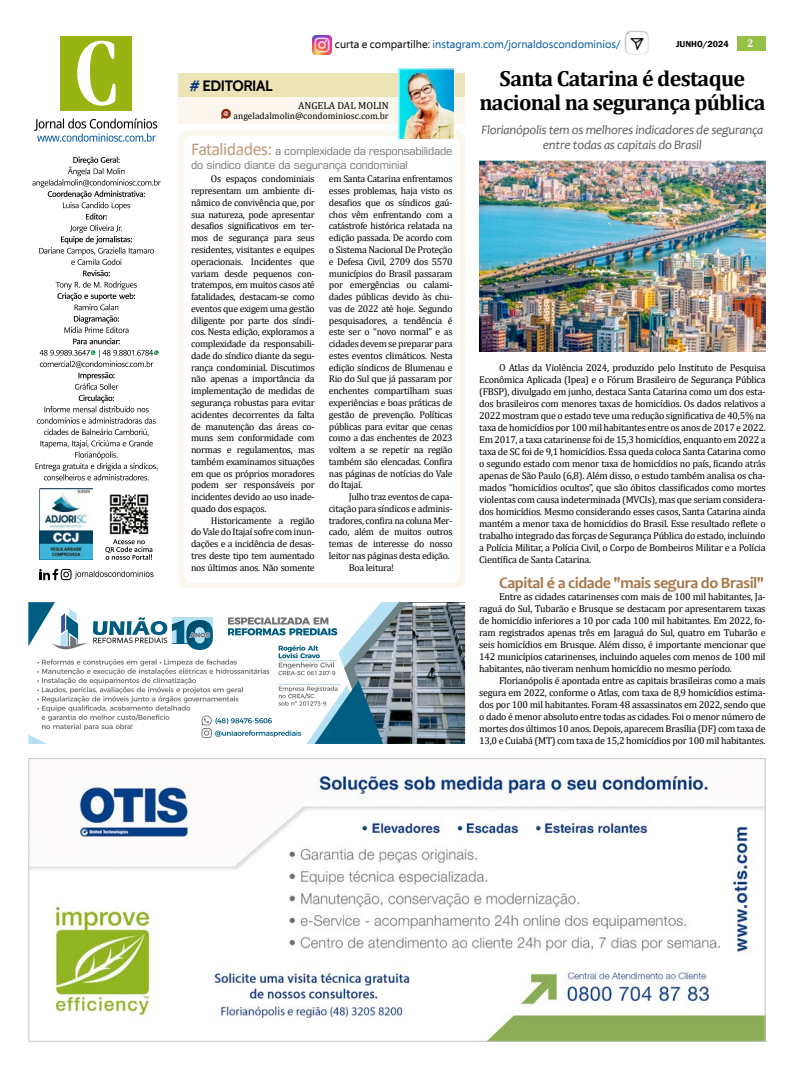
<style>
.page{position:relative;width:794px;height:1078px;background:#fff}
.page>*{position:absolute;margin:0;border:0;box-sizing:border-box;transform-origin:0 0}
.t1{font:700 22px/24px "Cambria";letter-spacing:-.03em;color:#000;text-align:center}
.t2{font:700 16px "Candara";letter-spacing:-.025em;color:#a77648}
.t3{font:700 15px "Cabin";letter-spacing:-.03em;color:#000}
.t4{font:italic 13px/15px "Candara";letter-spacing:-.02em;color:#5b5b5f;text-align:center}
.t5{font:11px/13.2px "Square 721 BT";letter-spacing:-.03em;color:#727277}
.t6{font:11px "Ebrima";color:#00579f}
.t7{font:700 11px "Cambria";color:#fff}
.t8{font:10.2px "Cambria";color:#000}
.t9{font:10px/12px "Cambria";letter-spacing:-.025em;color:#000;text-align:justify}
.t10{font:9.8px/11.8px "Cambria";letter-spacing:-.03em;color:#000;text-align:justify}
.t11{font:9.4px "Cambria";color:#000}
.t12{font:600 9px "Franklin Gothic";color:#000}
.t13{font:700 5.1px "Arial";color:#fff}
.s1{color:#000}
.s2{color:#003082}
.s3{font-family:"Calibri";font-size:18px;color:#c29b78}
</style>
<div class="page">
<div style="left:737px;top:36px;width:28px;height:14px;background:#96c045"></div>
<img style="left:313px;top:36px;width:18px;height:19px">
<div style="left:624px;top:30px;width:25px;height:25px;background:#000;opacity:.75"></div>
<img style="left:626px;top:33px;width:21px;height:20px">
<div style="left:179px;top:130px;width:286px;height:457px;background:#fbf7ee;border-radius:9px"></div>
<img style="left:109px;top:494px;width:40px;height:41px">
<img style="left:39px;top:488px;width:53px;height:71px">
<div style="left:61px;top:36px;width:71px;height:75px;background:#97b413"></div>
<svg style="left:77px;top:41px;width:39px;height:65px"></svg>
<svg style="left:34px;top:118px;width:123px;height:24px"></svg>
<svg style="left:32px;top:156px;width:129px;height:324px"></svg>
<svg style="left:105px;top:539px;width:47px;height:20px"></svg>
<svg style="left:39px;top:568px;width:115px;height:12px"></svg>
<div style="left:184px;top:136px;width:276px;height:446px;background:#fff;border-radius:9px"></div>
<div style="left:179px;top:73px;width:286px;height:51px;background:#fbf7ee"></div>
<div style="left:179px;top:73px;width:286px;height:24px;background:#ece3b6"></div>
<svg style="left:221px;top:109px;width:10px;height:10px"></svg>
<img style="left:400px;top:70px;width:53px;height:68px">
<div style="left:398px;top:68px;width:57px;height:72px;border:1px solid #fff"></div>
<svg style="left:28px;top:602px;width:437px;height:141px"></svg>
<hr style="left:278px;top:683px;width:63px;height:1px;background:#b6e0f4">
<img style="left:30px;top:770px;width:733px;height:269px">
<img style="left:479px;top:160px;width:286px;height:191px">
<p class="t6" style="left:335px;top:36px;width:287px"><span class="s1">curta e compartilhe:</span> instagram.com/jornaldoscondominios/</p>
<p class="t12" style="left:676px;top:39px;width:54px">JUNHO/2024</p>
<p class="t7" style="left:747px;top:36px;width:8px">2</p>
<h3 class="t3" style="left:189px;top:77px;width:85px"><span class="s2">#</span> EDITORIAL</h3>
<p class="t8" style="left:298px;top:99px;width:92px">Angela Dal Molin</p>
<p class="t11" style="left:233px;top:110px;width:157px">angeladalmolin@condominiosc.com.br</p>
<p class="t13" style="left:223px;top:110px;width:6px">@</p>
<p class="t5" style="left:191px;top:144px;width:263px"><span class="s3">Fatalidades:</span> a complexidade da responsabilidade do síndico diante da segurança condominial</p>
<p class="t10" style="left:191px;top:173px;width:125px;text-indent:20px">Os espaços condominiais representam um ambiente di&shy;nâmico de convivência que, por sua natureza, pode apresentar desafios significativos em ter&shy;mos de segurança para seus residentes, visitantes e equipes operacionais. Incidentes que variam desde pequenos con&shy;tratempos, em muitos casos até fatalidades, destacam-se como eventos que exigem uma gestão diligente por parte dos síndi&shy;cos. Nesta edição, exploramos a complexidade da responsabili&shy;dade do síndico diante da segu&shy;rança condominial. Discutimos não apenas a importância da implementação de medidas de segurança robustas para evitar acidentes decorrentes da falta de manutenção das áreas co&shy;muns sem conformidade com normas e regulamentos, mas também examinamos situações em que os próprios moradores podem ser responsáveis por incidentes devido ao uso inade&shy;quado dos espaços.</p>
<p class="t10" style="left:191px;top:514px;width:125px;text-indent:20px">Historicamente a região do Vale do Itajaí sofre com inun&shy;dações e a incidência de desas&shy;tres deste tipo tem aumentado nos últimos anos. Não somente</p>
<p class="t10" style="left:329px;top:173px;width:125px">em Santa Catarina enfrentamos esses problemas, haja visto os desafios que os síndicos gaú&shy;chos vêm enfrentando com a catástrofe histórica relatada na edição passada. De acordo com o Sistema Nacional De Proteção e Defesa Civil, 2709 dos 5570 municípios do Brasil passaram por emergências ou calami&shy;dades públicas devido às chu&shy;vas de 2022 até hoje. Segundo pesquisadores, a tendência é este ser o “novo normal” e as cidades devem se preparar para estes eventos climáticos. Nesta edição síndicos de Blumenau e Rio do Sul que já passaram por enchentes compartilham suas experiências e boas práticas de gestão de prevenção. Políticas públicas para evitar que cenas como a das enchentes de 2023 voltem a se repetir na região também são elencadas. Confira nas páginas de notícias do Vale do Itajaí.</p>
<p class="t10" style="left:349px;top:491px;width:105px">Julho traz eventos de capa-</p>
<p class="t10" style="left:329px;top:502px;width:125px">citação para síndicos e adminis-</p>
<p class="t10" style="left:329px;top:514px;width:125px">tradores, confira na coluna Mer-</p>
<p class="t10" style="left:329px;top:526px;width:125px">cado, além de muitos outros</p>
<p class="t10" style="left:329px;top:538px;width:125px">temas de interesse do nosso</p>
<p class="t10" style="left:329px;top:549px;width:122px">leitor nas páginas desta edição.</p>
<p class="t10" style="left:349px;top:561px;width:47px">Boa leitura!</p>
<h1 class="t1" style="left:479px;top:65px;width:288px">Santa Catarina é destaque nacional na segurança pública</h1>
<h3 class="t4" style="left:481px;top:122px;width:283px">Florianópolis tem os melhores indicadores de segurança entre todas as capitais do Brasil</h3>
<p class="t9" style="left:479px;top:361px;width:288px;text-indent:20px">O Atlas da Violência 2024, produzido pelo Instituto de Pesquisa Econômica Aplicada (Ipea) e o Fórum Brasileiro de Segurança Pública (FBSP), divulgado em junho, destaca Santa Catarina como um dos esta&shy;dos brasileiros com menores taxas de homicídios. Os dados relativos a 2022 mostram que o estado teve uma redução significativa de 40,5% na taxa de homicídios por 100 mil habitantes entre os anos de 2017 e 2022.<br>Em 2017, a taxa catarinense foi de 15,3 homicídios, enquanto em 2022 a taxa de SC foi de 9,1 homicídios. Essa queda coloca Santa Catarina como o segundo estado com menor taxa de homicídios no país, ficando atrás apenas de São Paulo (6,8). Além disso, o estudo também analisa os cha&shy;mados “homicídios ocultos”, que são óbitos classificados como mortes violentas com causa indeterminada (MVCIs), mas que seriam considera&shy;dos homicídios. Mesmo considerando esses casos, Santa Catarina ainda mantém a menor taxa de homicídios do Brasil. Esse resultado reflete o trabalho integrado das forças de Segurança Pública do estado, incluindo a Polícia Militar, a Polícia Civil, o Corpo de Bombeiros Militar e a Polícia Científica de Santa Catarina.</p>
<h2 class="t2" style="left:499px;top:572px;width:267px">Capital é a cidade "mais segura do Brasil"</h2>
<p class="t9" style="left:479px;top:590px;width:288px;text-indent:20px">Entre as cidades catarinenses com mais de 100 mil habitantes, Ja&shy;raguá do Sul, Tubarão e Brusque se destacam por apresentarem taxas de homicídio inferiores a 10 por cada 100 mil habitantes. Em 2022, fo&shy;ram registrados apenas três em Jaraguá do Sul, quatro em Tubarão e seis homicídios em Brusque. Além disso, é importante mencionar que 142 municípios catarinenses, incluindo aqueles com menos de 100 mil habitantes, não tiveram nenhum homicídio no mesmo período.</p>
<p class="t9" style="left:479px;top:674px;width:288px;text-indent:20px">Florianópolis é apontada entre as capitais brasileiras como a mais segura em 2022, conforme o Atlas, com taxa de 8,9 homicídios estima&shy;dos por 100 mil habitantes. Foram 48 assassinatos em 2022, sendo que o dado é menor absoluto entre todas as cidades. Foi o menor número de mortes dos últimos 10 anos. Depois, aparecem Brasília (DF) com taxa de 13,0 e Cuiabá (MT) com taxa de 15,2 homicídios por 100 mil habitantes.</p>
</div>
